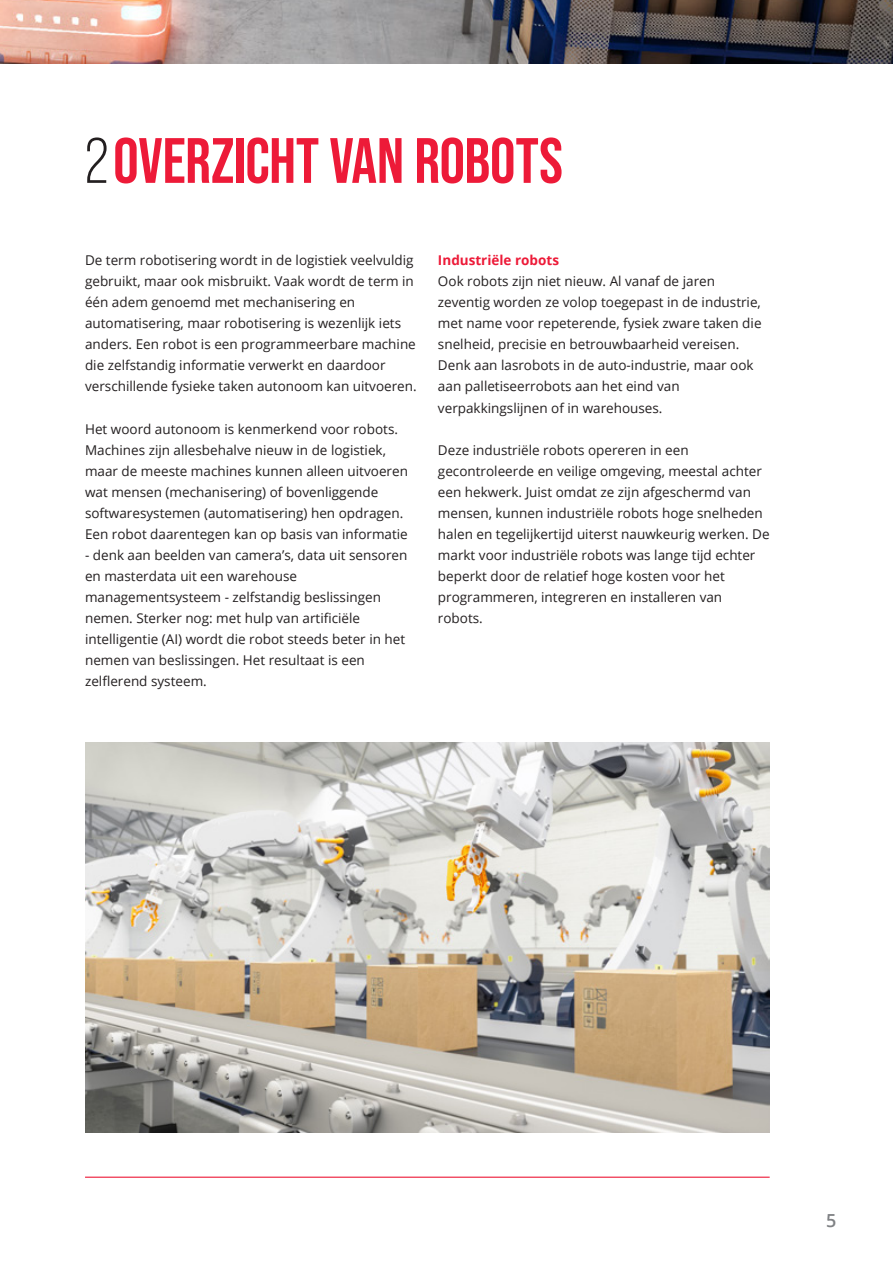
<style>
.page{position:relative;width:893px;height:1263px;background:#fff}
.page>*{position:absolute;margin:0;border:0;box-sizing:border-box;transform-origin:0 0}
.t1{font:700 63.9px "Bebas Neue Pro";letter-spacing:-.005em;color:#ed1a38}
.t2{font:600 18px "Open Sans";color:#808285}
.t3{font:13.5px/21px "Open Sans";color:#231f20}
.t4{font:700 13.5px "Open Sans";color:#ed1a38}
.s1{font-weight:400;color:#231f20}
</style>
<div class="page">
<hr style="left:85px;top:1176px;width:685px;height:2px;background:#ed1a38">
<img style="left:0;top:0;width:893px;height:64px">
<img style="left:85px;top:742px;width:685px;height:390px">
<p class="t1" style="left:85px;top:124px;width:479px"><span class="s1">2</span>OVERZICHT VAN ROBOTS</p>
<p class="t3" style="left:85px;top:250px;width:333px">De term robotisering wordt in de logistiek veelvuldig gebruikt, maar ook misbruikt. Vaak wordt de term in één adem genoemd met mechanisering en automatisering, maar robotisering is wezenlijk iets anders. Een robot is een programmeerbare machine die zelfstandig informatie verwerkt en daardoor verschillende fysieke taken autonoom kan uitvoeren.</p>
<p class="t3" style="left:85px;top:418px;width:324px">Het woord autonoom is kenmerkend voor robots.<br>Machines zijn allesbehalve nieuw in de logistiek, maar de meeste machines kunnen alleen uitvoeren wat mensen (mechanisering) of bovenliggende softwaresystemen (automatisering) hen opdragen.<br>Een robot daarentegen kan op basis van informatie</p>
<p class="t3" style="left:85px;top:544px;width:324px">- denk aan beelden van camera’s, data uit sensoren en masterdata uit een warehouse managementsysteem - zelfstandig beslissingen nemen. Sterker nog: met hulp van artificiële intelligentie (AI) wordt die robot steeds beter in het nemen van beslissingen. Het resultaat is een zelflerend systeem.</p>
<p class="t4" style="left:438px;top:251px;width:123px">Industriële robots</p>
<p class="t3" style="left:438px;top:271px;width:325px">Ook robots zijn niet nieuw. Al vanaf de jaren zeventig worden ze volop toegepast in de industrie, met name voor repeterende, fysiek zware taken die snelheid, precisie en betrouwbaarheid vereisen.<br>Denk aan lasrobots in de auto-industrie, maar ook aan palletiseerrobots aan het eind van verpakkingslijnen of in warehouses.</p>
<p class="t3" style="left:438px;top:439px;width:333px">Deze industriële robots opereren in een gecontroleerde en veilige omgeving, meestal achter een hekwerk. Juist omdat ze zijn afgeschermd van mensen, kunnen industriële robots hoge snelheden halen en tegelijkertijd uiterst nauwkeurig werken. De markt voor industriële robots was lange tijd echter beperkt door de relatief hoge kosten voor het programmeren, integreren en installeren van robots.</p>
<h2 class="t2" style="left:826px;top:1208px;width:12px">5</h2>
</div>
